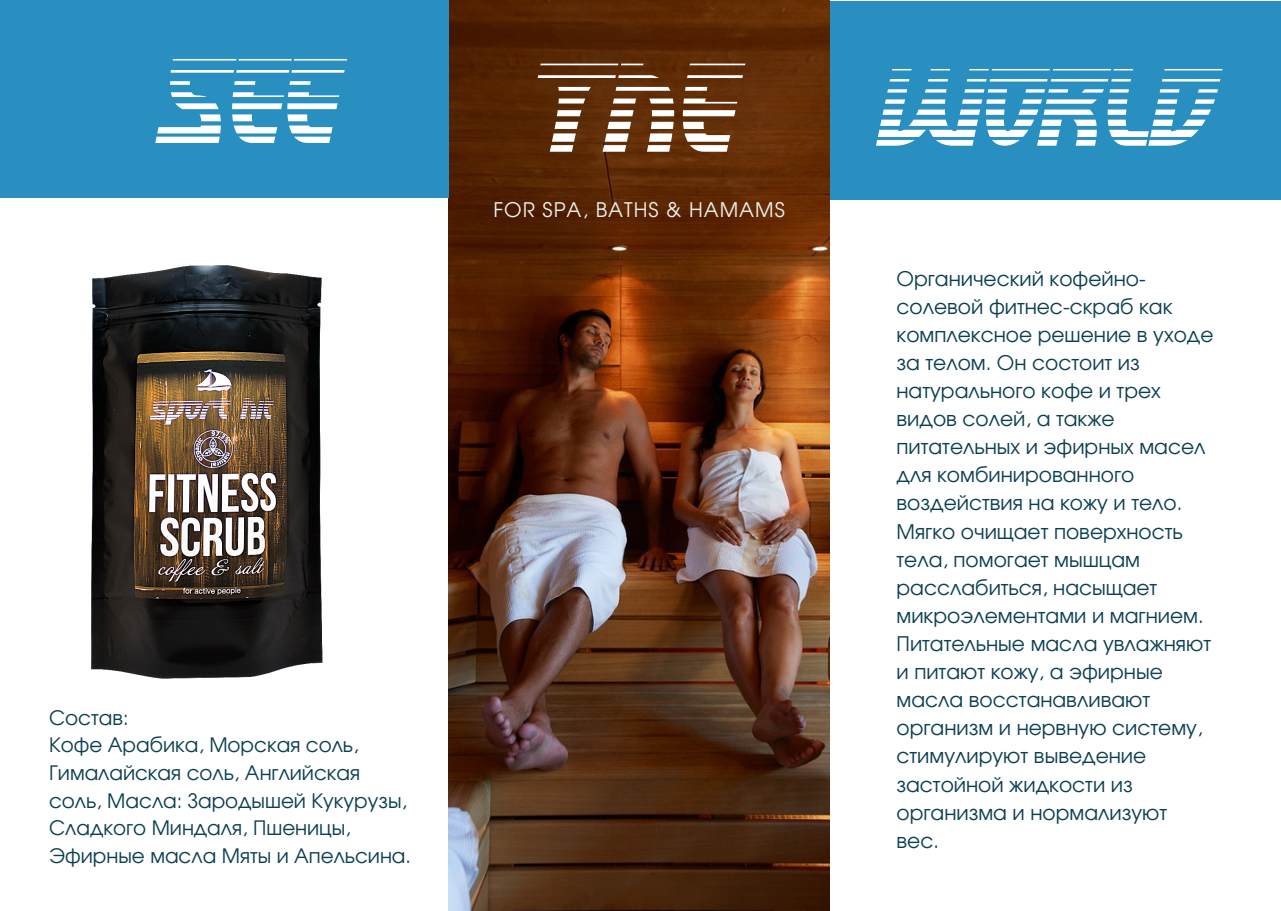
<style>
.page{position:relative;width:1281px;height:911px;background:#fff}
.page>*{position:absolute;margin:0;border:0;box-sizing:border-box;transform-origin:0 0}
.t1{font:italic 132.9px "SF Retroesque FX";color:#fff}
.t2{font:italic 126.75px "SF Retroesque FX";color:#fff}
.t3{font:italic 115.65px "SF Retroesque FX";color:#fff}
.t4{font:20.1px/28px "Evolventa";color:#0b3f52}
.t5{font:20.1px "Evolventa";letter-spacing:.05em;color:#eff0ef}
.t6{font:19.95px/27.6px "Evolventa";color:#0b3f52}
</style>
<div class="page">
<img style="left:448px;top:0;width:381px;height:910px">
<div style="left:0;top:0;width:448px;height:197px;background:#288fc0"></div>
<div style="left:830px;top:1px;width:450px;height:198px;background:#288fc0"></div>
<img style="left:91px;top:265px;width:232px;height:414px">
<p class="t2" style="left:153px;top:32px;width:178px">SEE</p>
<p class="t1" style="left:522px;top:35px;width:208px">THE</p>
<p class="t3" style="left:873px;top:44px;width:335px">WORLD</p>
<p class="t5" style="left:493px;top:200px;width:293px">FOR SPA, BATHS &amp; HAMAMS</p>
<p class="t6" style="left:49px;top:704px;width:81px">Состав:</p>
<p class="t6" style="left:49px;top:732px;width:363px">Кофе Арабика, Морская соль,<br>Гималайская соль, Английская соль, Масла: Зародышей Кукурузы,<br>Сладкого Миндаля, Пшеницы,<br>Эфирные масла Мяты и Апельсина.</p>
<p class="t4" style="left:896px;top:265px;width:318px">Органический кофейно&shy;солевой фитнес-скраб как комплексное решение в уходе за телом. Он состоит из натурального кофе и трех видов солей, а также питательных и эфирных масел для комбинированного воздействия на кожу и тело.</p>
<p class="t4" style="left:896px;top:518px;width:316px">Мягко очищает поверхность тела, помогает мышцам расслабиться, насыщает микроэлементами и магнием.<br>Питательные масла увлажняют и питают кожу, а эфирные масла восстанавливают организм и нервную систему, стимулируют выведение застойной жидкости из организма и нормализуют вес.</p>
</div>
